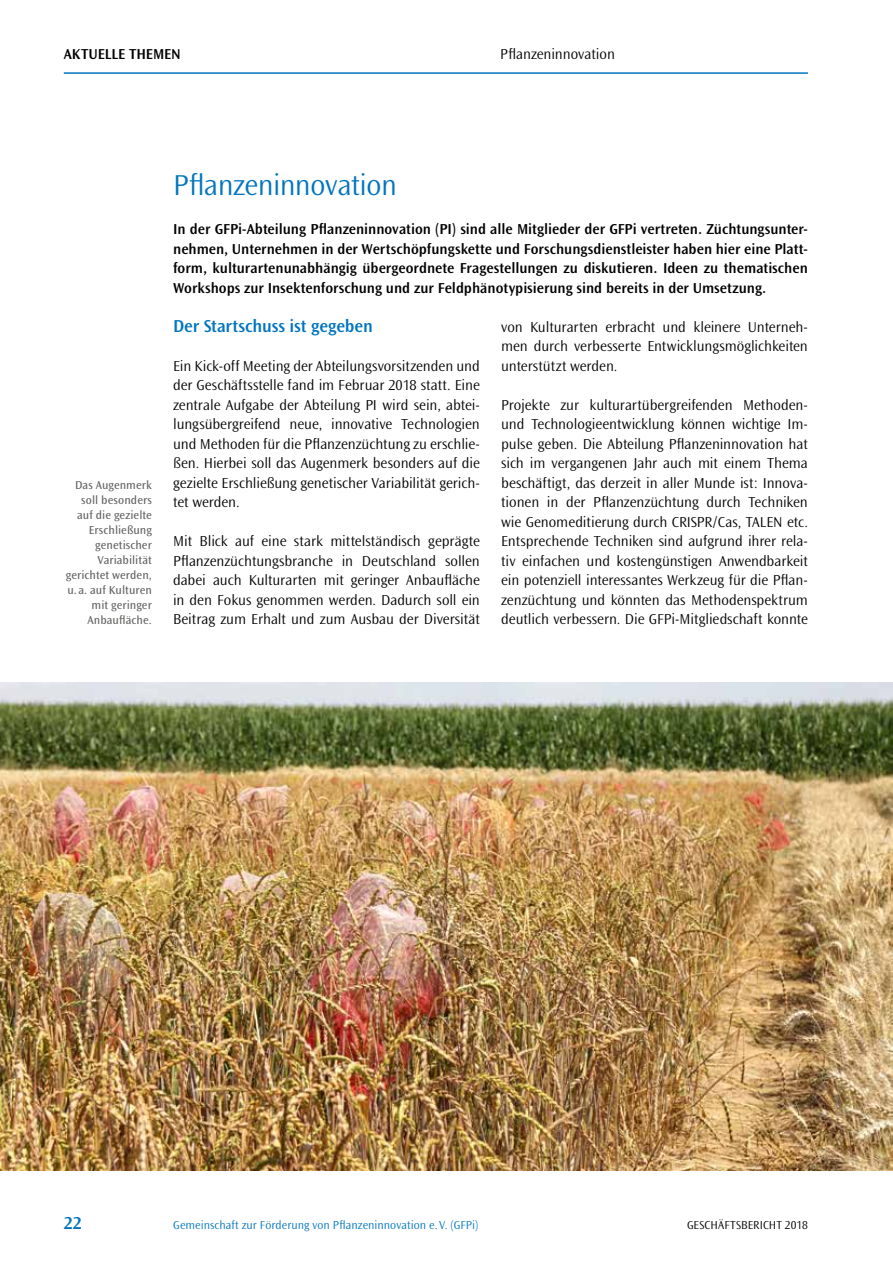
<style>
.page{position:relative;width:893px;height:1263px;background:#fff}
.page>*{position:absolute;margin:0;border:0;box-sizing:border-box;transform-origin:0 0}
.t1{font:300 30px "Ocean Sans";letter-spacing:-.015em;color:#0075be}
.t2{font:600 18px "Ocean Sans";letter-spacing:-.005em;color:#0075be}
.t3{font:300 15px/19.5px "Ocean Sans";letter-spacing:-.005em;color:#000;text-align:justify}
.t4{font:600 15px/19.5px "Ocean Sans";color:#000;text-align:justify}
.t5{font:12px/15px "Ocean Sans";letter-spacing:.005em;color:#636362;text-align:right}
.t6{font:300 12px "Ocean Sans";letter-spacing:.005em;color:#0075be}
.t7{font:300 12px "Ocean Sans";letter-spacing:.01em;color:#000}
</style>
<div class="page">
<hr style="left:64px;top:72px;width:744px;height:2px;background:#0075be">
<img style="left:0;top:682px;width:893px;height:488px">
<p class="t4" style="left:64px;top:44px;width:119px">AKTUELLE THEMEN</p>
<p class="t3" style="left:500px;top:44px;width:116px">Pflanzeninnovation</p>
<p class="t5" style="left:66px;top:478px;width:88px">Das Augenmerk soll besonders auf die gezielte<br>Erschließung genetischer<br>Variabilität gerichtet werden, u. a. auf Kulturen mit geringer<br>Anbaufläche.</p>
<h1 class="t1" style="left:173px;top:169px;width:225px">Pflanzeninnovation</h1>
<p class="t4" style="left:173px;top:220px;width:636px">In der GFPi-Abteilung Pflanzeninnovation (PI) sind alle Mitglieder der GFPi vertreten. Züchtungsunter&shy;nehmen, Unternehmen in der Wertschöpfungskette und Forschungsdienstleister haben hier eine Platt&shy;form, kulturartenunabhängig übergeordnete Fragestellungen zu diskutieren. Ideen zu thematischen Workshops zur Insektenforschung und zur Feldphänotypisierung sind bereits in der Umsetzung.</p>
<p class="t2" style="left:173px;top:316px;width:201px">Der Startschuss ist gegeben</p>
<p class="t3" style="left:173px;top:356px;width:308px">Ein Kick-off Meeting der Abteilungsvorsitzenden und der Geschäftsstelle fand im Februar 2018 statt. Eine zentrale Aufgabe der Abteilung PI wird sein, abtei&shy;lungsübergreifend neue, innovative Technologien und Methoden für die Pflanzenzüchtung zu erschlie&shy;ßen. Hierbei soll das Augenmerk besonders auf die gezielte Erschließung genetischer Variabilität gerich&shy;tet werden.</p>
<p class="t3" style="left:173px;top:532px;width:308px">Mit Blick auf eine stark mittelständisch geprägte Pflanzenzüchtungsbranche in Deutschland sollen dabei auch Kulturarten mit geringer Anbaufläche in den Fokus genommen werden. Dadurch soll ein Beitrag zum Erhalt und zum Ausbau der Diversität</p>
<p class="t3" style="left:501px;top:317px;width:308px">von Kulturarten erbracht und kleinere Unterneh&shy;men durch verbesserte Entwicklungsmöglichkeiten unterstützt werden.</p>
<p class="t3" style="left:501px;top:395px;width:308px">Projekte zur kulturartübergreifenden Methoden&shy;und Technologieentwicklung können wichtige Im&shy;pulse geben. Die Abteilung Pflanzeninnovation hat sich im vergangenen Jahr auch mit einem Thema beschäftigt, das derzeit in aller Munde ist: Innova&shy;tionen in der Pflanzenzüchtung durch Techniken wie Genomeditierung durch CRISPR/Cas, TALEN etc.<br>Entsprechende Techniken sind aufgrund ihrer rela&shy;tiv einfachen und kostengünstigen Anwendbarkeit ein potenziell interessantes Werkzeug für die Pflan&shy;zenzüchtung und könnten das Methodenspektrum deutlich verbessern. Die GFPi-Mitgliedschaft konnte</p>
<p class="t2" style="left:64px;top:1213px;width:20px">22</p>
<p class="t6" style="left:173px;top:1218px;width:306px">Gemeinschaft zur Förderung von Pflanzeninnovation e.V. (GFPi)</p>
<p class="t7" style="left:687px;top:1218px;width:122px">GESCHÄFTSBERICHT 2018</p>
</div>
